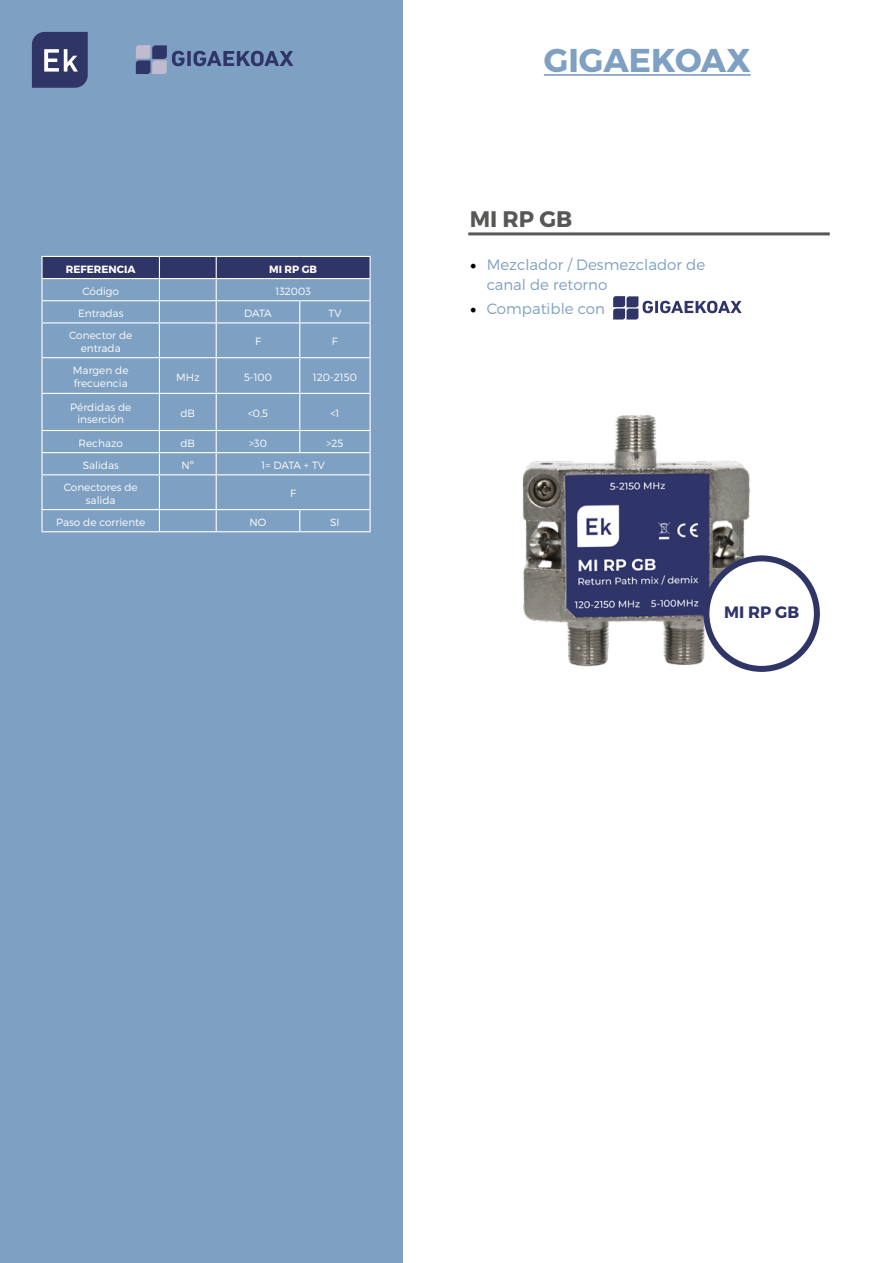
<style>
.page{position:relative;width:893px;height:1263px;background:#fff}
.page>*{position:absolute;margin:0;border:0;box-sizing:border-box;transform-origin:0 0}
.t1{font:700 33px "Montserrat";color:#7ea0c2}
.t2{font:700 22.5px "Montserrat";color:#575756}
.t3{font:700 16.5px "Montserrat";color:#303568}
.t4{font:300 15px/19.5px "Montserrat";color:#7ea0c2}
.t5{font:300 10.5px/12.6px "Montserrat";color:#fff;text-align:center}
.t6{font:700 10.5px "Montserrat";color:#fff}
.s1{font-family:"Minion Pro";font-weight:400;font-size:18px;color:#000}
</style>
<div class="page">
<div style="left:0;top:0;width:402px;height:1263px;background:#7ea0c2"></div>
<svg style="left:32px;top:32px;width:56px;height:56px;background:#494e7b"></svg>
<img style="left:522px;top:415px;width:282px;height:257px">
<svg style="left:613px;top:296px;width:129px;height:24px"></svg>
<hr style="left:468px;top:232px;width:362px;height:3px;background:#575756">
<hr style="left:544px;top:74px;width:207px;height:2px;background:#7ea0c2">
<div style="left:706px;top:558px;width:111px;height:111px;background:#fff;border-radius:50%"></div>
<div style="left:703px;top:555px;width:117px;height:117px;border:6px solid #303568;border-radius:50%"></div>
<svg style="left:136px;top:45px;width:49px;height:29px"></svg>
<svg style="left:187px;top:51px;width:4px;height:15px"></svg>
<svg style="left:193px;top:51px;width:100px;height:15px"></svg>
<hr style="left:41px;top:256px;width:118px;height:1px;background:#fff">
<hr style="left:41px;top:257px;width:2px;height:21px;background:#fff">
<hr style="left:41px;top:278px;width:118px;height:1px;background:#fff">
<hr style="left:41px;top:279px;width:2px;height:21px;background:#fff">
<hr style="left:41px;top:300px;width:118px;height:1px;background:#fff">
<hr style="left:41px;top:301px;width:2px;height:21px;background:#fff">
<svg style="left:42px;top:256px;width:329px;height:66px"></svg>
<hr style="left:41px;top:322px;width:118px;height:1px;background:#fff">
<hr style="left:41px;top:323px;width:2px;height:34px;background:#fff">
<hr style="left:159px;top:322px;width:57px;height:1px;background:#fff">
<hr style="left:159px;top:323px;width:1px;height:34px;background:#fff">
<hr style="left:216px;top:322px;width:84px;height:1px;background:#fff">
<hr style="left:216px;top:323px;width:1px;height:34px;background:#fff">
<hr style="left:300px;top:322px;width:71px;height:1px;background:#fff">
<hr style="left:299px;top:323px;width:1px;height:34px;background:#fff">
<hr style="left:370px;top:323px;width:1px;height:34px;background:#fff">
<hr style="left:41px;top:357px;width:118px;height:1px;background:#fff">
<hr style="left:41px;top:358px;width:2px;height:35px;background:#fff">
<hr style="left:159px;top:357px;width:57px;height:1px;background:#fff">
<hr style="left:159px;top:358px;width:1px;height:35px;background:#fff">
<hr style="left:216px;top:357px;width:84px;height:1px;background:#fff">
<hr style="left:216px;top:358px;width:1px;height:35px;background:#fff">
<hr style="left:300px;top:357px;width:71px;height:1px;background:#fff">
<hr style="left:299px;top:358px;width:1px;height:35px;background:#fff">
<hr style="left:370px;top:358px;width:1px;height:35px;background:#fff">
<hr style="left:41px;top:393px;width:118px;height:1px;background:#fff">
<hr style="left:41px;top:394px;width:2px;height:36px;background:#fff">
<hr style="left:159px;top:393px;width:57px;height:1px;background:#fff">
<hr style="left:159px;top:394px;width:1px;height:36px;background:#fff">
<hr style="left:216px;top:393px;width:84px;height:1px;background:#fff">
<hr style="left:216px;top:394px;width:1px;height:36px;background:#fff">
<hr style="left:300px;top:393px;width:71px;height:1px;background:#fff">
<hr style="left:299px;top:394px;width:1px;height:36px;background:#fff">
<hr style="left:370px;top:394px;width:1px;height:36px;background:#fff">
<hr style="left:41px;top:430px;width:118px;height:1px;background:#fff">
<hr style="left:41px;top:431px;width:2px;height:21px;background:#fff">
<hr style="left:159px;top:430px;width:57px;height:1px;background:#fff">
<hr style="left:216px;top:430px;width:84px;height:1px;background:#fff">
<hr style="left:300px;top:430px;width:71px;height:1px;background:#fff">
<svg style="left:299px;top:431px;width:1px;height:21px"></svg>
<hr style="left:41px;top:452px;width:118px;height:1px;background:#fff">
<hr style="left:41px;top:453px;width:2px;height:21px;background:#fff">
<hr style="left:159px;top:452px;width:57px;height:1px;background:#fff">
<svg style="left:159px;top:431px;width:1px;height:43px"></svg>
<hr style="left:216px;top:452px;width:84px;height:1px;background:#fff">
<svg style="left:216px;top:431px;width:1px;height:43px"></svg>
<hr style="left:300px;top:452px;width:71px;height:1px;background:#fff">
<svg style="left:370px;top:431px;width:1px;height:43px"></svg>
<hr style="left:41px;top:474px;width:118px;height:1px;background:#fff">
<hr style="left:41px;top:475px;width:2px;height:34px;background:#fff">
<hr style="left:159px;top:474px;width:57px;height:1px;background:#fff">
<hr style="left:159px;top:475px;width:1px;height:34px;background:#fff">
<hr style="left:216px;top:474px;width:84px;height:1px;background:#fff">
<hr style="left:216px;top:475px;width:1px;height:34px;background:#fff">
<hr style="left:300px;top:474px;width:71px;height:1px;background:#fff">
<hr style="left:370px;top:475px;width:1px;height:34px;background:#fff">
<hr style="left:41px;top:509px;width:118px;height:1px;background:#fff">
<hr style="left:41px;top:510px;width:2px;height:21px;background:#fff">
<hr style="left:159px;top:509px;width:57px;height:1px;background:#fff">
<svg style="left:159px;top:510px;width:1px;height:21px"></svg>
<hr style="left:216px;top:509px;width:84px;height:1px;background:#fff">
<svg style="left:216px;top:510px;width:1px;height:21px"></svg>
<hr style="left:300px;top:509px;width:71px;height:1px;background:#fff">
<svg style="left:299px;top:510px;width:1px;height:21px"></svg>
<svg style="left:370px;top:510px;width:1px;height:21px"></svg>
<hr style="left:41px;top:531px;width:118px;height:1px;background:#fff">
<hr style="left:159px;top:531px;width:57px;height:1px;background:#fff">
<hr style="left:216px;top:531px;width:84px;height:1px;background:#fff">
<hr style="left:300px;top:531px;width:71px;height:1px;background:#fff">
<p class="t6" style="left:66px;top:262px;width:71px">REFERENCIA</p>
<p class="t6" style="left:269px;top:262px;width:49px">MI RP GB</p>
<p class="t5" style="left:82px;top:285px;width:38px">Código</p>
<p class="t5" style="left:275px;top:285px;width:37px">132003</p>
<p class="t5" style="left:78px;top:307px;width:47px">Entradas</p>
<p class="t5" style="left:244px;top:307px;width:29px">DATA</p>
<p class="t5" style="left:329px;top:307px;width:14px">TV</p>
<p class="t5" style="left:69px;top:329px;width:65px">Conector de entrada</p>
<p class="t5" style="left:255px;top:335px;width:7px">F</p>
<p class="t5" style="left:332px;top:335px;width:7px">F</p>
<p class="t5" style="left:73px;top:364px;width:57px;text-align:left">Margen de frecuencia</p>
<p class="t5" style="left:176px;top:370px;width:25px">MHz</p>
<p class="t5" style="left:244px;top:370px;width:30px">5-100</p>
<p class="t5" style="left:313px;top:370px;width:46px">120-2150</p>
<p class="t5" style="left:70px;top:400px;width:63px">Pérdidas de inserción</p>
<p class="t5" style="left:181px;top:407px;width:16px">dB</p>
<p class="t5" style="left:248px;top:407px;width:22px">&lt;0,5</p>
<p class="t5" style="left:330px;top:407px;width:11px">&lt;1</p>
<p class="t5" style="left:79px;top:436px;width:46px">Rechazo</p>
<p class="t5" style="left:181px;top:436px;width:16px">dB</p>
<p class="t5" style="left:249px;top:436px;width:19px">&gt;30</p>
<p class="t5" style="left:326px;top:436px;width:19px">&gt;25</p>
<p class="t5" style="left:83px;top:459px;width:38px">Salidas</p>
<p class="t5" style="left:182px;top:459px;width:14px">Nº</p>
<p class="t5" style="left:261px;top:459px;width:65px">1= DATA + TV</p>
<p class="t5" style="left:64px;top:481px;width:76px">Conectores de salida</p>
<p class="t5" style="left:290px;top:487px;width:7px">F</p>
<p class="t5" style="left:56px;top:516px;width:91px">Paso de corriente</p>
<p class="t5" style="left:250px;top:516px;width:18px">NO</p>
<p class="t5" style="left:330px;top:516px;width:11px">SI</p>
<h1 class="t1" style="left:544px;top:39px;width:208px">GIGAEKOAX</h1>
<h2 class="t2" style="left:470px;top:205px;width:104px">MI RP GB</h2>
<h3 class="t4" style="left:487px;top:255px;width:220px;text-indent:-17px"><span class="s1">•</span> Mezclador / Desmezclador de canal de retorno</h3>
<h3 class="t4" style="left:470px;top:298px;width:137px"><span class="s1">•</span> Compatible con</h3>
<h3 class="t3" style="left:724px;top:602px;width:77px">MI RP GB</h3>
</div>
